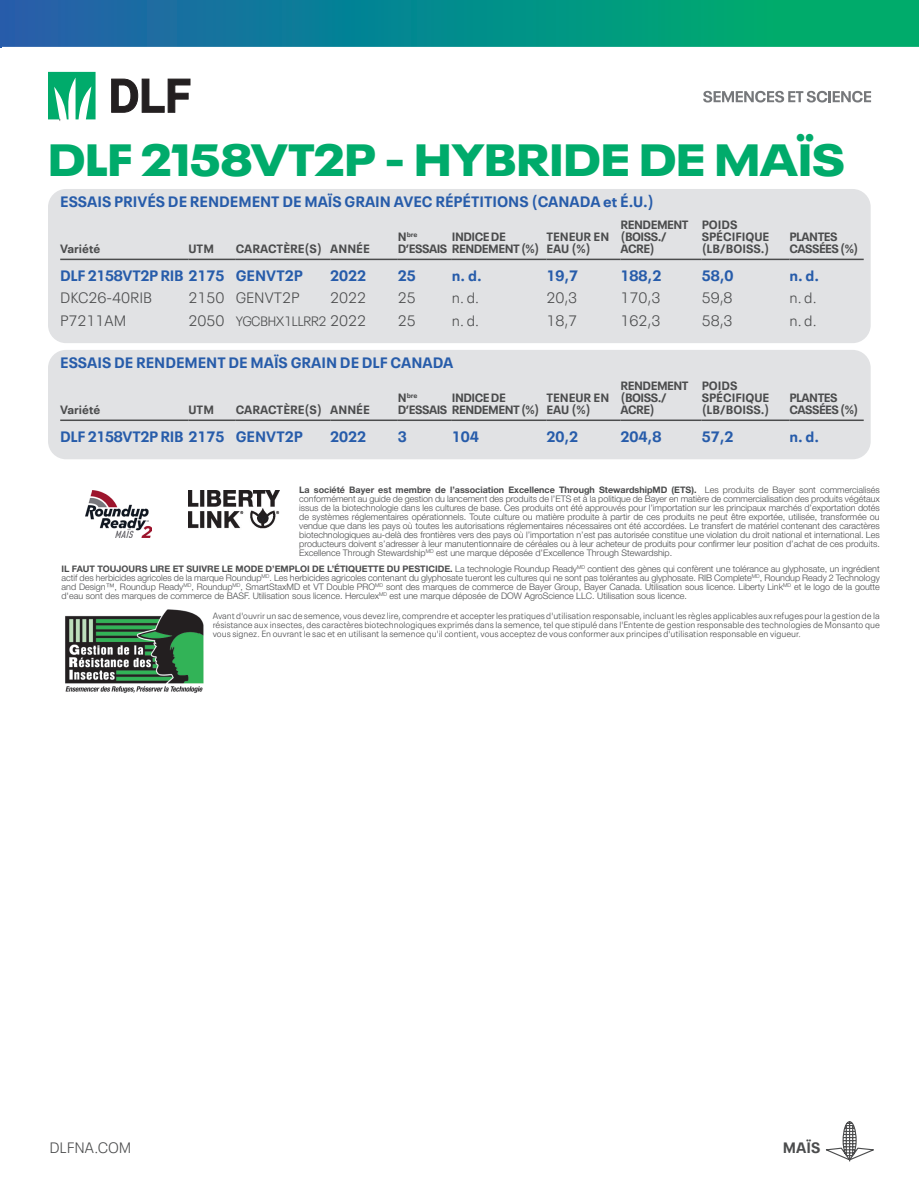
<style>
.page{position:relative;width:919px;height:1189px;background:#fff}
.page>*{position:absolute;margin:0;border:0;box-sizing:border-box;transform-origin:0 0}
.NEUE_PLAK_EXT_BLK_30_26_GRN_CAPS{font:900 expanded 45px "Neue Plak";color:#00ab6b}
.t1{font:700 15px "Neue Plak Text";color:#275caa}
.NEUE_PLAK_TXT_LT_10_14_DRK_GRY{font:300 15px "Neue Plak Text";color:#4b4c4d}
.NEUE_PLAK_TXT_LT_10_14_DRK_GRY-2{font:700 15px "Neue Plak Text";color:#4b4c4d}
.t2{font:300 13.5px "Neue Plak Text";letter-spacing:-.04em;color:#4b4c4d}
.t3{font:700 12px/12px "Neue Plak Text";letter-spacing:-.035em;color:#4b4c4d}
.t4{font:700 12px/12px "Neue Plak Text";color:#4b4c4d}
.NEUE_PLAK_TXT_LT_8_10_DRK_GRY{font:300 9px/9px "Helvetica Neue";color:#4b4c4d;text-align:justify}
.NEUE_PLAK_TXT_LT_8_10_DRK_GRY-2{font:300 9px/9px "Neue Plak Text";color:#4b4c4d;text-align:justify}
.t5{font:700 7.05px "Neue Plak Text";letter-spacing:-.005em;color:#4b4c4d}
.s1{font-size:12px}
.s2{font-size:15px}
.s3{font-weight:700}
</style>
<div class="page">
<svg style="left:826px;top:1121px;width:48px;height:41px"></svg>
<div style="left:2px;top:0;width:917px;height:47px;background:linear-gradient(to right,#1d60ae,#00b666)"></div>
<hr style="left:0;top:0;width:1px;height:48px;background:#275caa">
<div style="left:48px;top:189px;width:822px;height:154px;background:#e1e2e4;border-radius:18px"></div>
<hr style="left:60px;top:259px;width:128px;height:1px;background:#4b4c4d">
<hr style="left:188px;top:259px;width:48px;height:1px;background:#4b4c4d">
<hr style="left:236px;top:259px;width:94px;height:1px;background:#4b4c4d">
<hr style="left:330px;top:259px;width:68px;height:1px;background:#4b4c4d">
<hr style="left:398px;top:259px;width:54px;height:1px;background:#4b4c4d">
<hr style="left:452px;top:259px;width:94px;height:1px;background:#4b4c4d">
<hr style="left:546px;top:259px;width:74px;height:1px;background:#4b4c4d">
<hr style="left:620px;top:259px;width:81px;height:1px;background:#4b4c4d">
<hr style="left:701px;top:259px;width:88px;height:1px;background:#4b4c4d">
<hr style="left:789px;top:259px;width:74px;height:1px;background:#4b4c4d">
<div style="left:48px;top:350px;width:822px;height:109px;background:#e1e2e4;border-radius:18px"></div>
<hr style="left:60px;top:419px;width:128px;height:2px;background:#4b4c4d">
<hr style="left:188px;top:419px;width:48px;height:2px;background:#4b4c4d">
<hr style="left:236px;top:419px;width:94px;height:2px;background:#4b4c4d">
<hr style="left:330px;top:419px;width:68px;height:2px;background:#4b4c4d">
<hr style="left:398px;top:419px;width:54px;height:2px;background:#4b4c4d">
<hr style="left:452px;top:419px;width:94px;height:2px;background:#4b4c4d">
<hr style="left:546px;top:419px;width:74px;height:2px;background:#4b4c4d">
<hr style="left:620px;top:419px;width:81px;height:2px;background:#4b4c4d">
<hr style="left:701px;top:419px;width:88px;height:2px;background:#4b4c4d">
<hr style="left:789px;top:419px;width:74px;height:2px;background:#4b4c4d">
<svg style="left:112px;top:79px;width:78px;height:33px"></svg>
<svg style="left:48px;top:72px;width:48px;height:48px"></svg>
<svg style="left:703px;top:91px;width:168px;height:11px"></svg>
<img style="left:86px;top:490px;width:66px;height:48px">
<img style="left:188px;top:490px;width:91px;height:39px">
<img style="left:65px;top:609px;width:139px;height:84px">
<p class="NEUE_PLAK_EXT_BLK_30_26_GRN_CAPS" style="left:48px;top:123px;width:798px">DLF 2158VT2P - HYBRIDE DE MAÏS</p>
<p class="t1" style="left:60px;top:190px;width:595px">ESSAIS PRIVÉS DE RENDEMENT DE MAÏS GRAIN AVEC RÉ PÉTITIONS (CANADA et É.U.)</p>
<p class="t4" style="left:60px;top:242px;width:42px">Variété</p>
<p class="t3" style="left:188px;top:242px;width:27px">UTM</p>
<p class="t4" style="left:236px;top:242px;width:135px">CARACTÈRE(S) ANNÉE</p>
<p class="t3" style="left:620px;top:218px;width:69px">RENDEMENT (BOISS./<br>ACRE)</p>
<p class="t4" style="left:701px;top:218px;width:69px">POIDS<br>SPÉCIFIQUE (LB/BOISS.)</p>
<p class="t5" style="left:398px;top:229px;width:21px"><span class="s1">N</span>bre</p>
<p class="t3" style="left:398px;top:242px;width:143px">D’ESSAIS RENDEMENT (%)</p>
<p class="t3" style="left:452px;top:230px;width:55px">INDICE DE</p>
<p class="t4" style="left:546px;top:230px;width:64px">TENEUR EN<br>EAU (%)</p>
<p class="t3" style="left:789px;top:230px;width:71px">PLANTES<br>CASSÉES (%)</p>
<p class="t1" style="left:60px;top:263px;width:244px">DLF 2158VT2P RIB 2175 GENVT2P</p>
<p class="t1" style="left:330px;top:263px;width:37px">2022</p>
<p class="t1" style="left:398px;top:263px;width:19px">25</p>
<p class="t1" style="left:452px;top:263px;width:31px">n. d.</p>
<p class="t1" style="left:546px;top:263px;width:33px">19,7</p>
<p class="t1" style="left:620px;top:263px;width:42px">188,2</p>
<p class="t1" style="left:701px;top:263px;width:33px">58,0</p>
<p class="t1" style="left:789px;top:263px;width:31px">n. d.</p>
<p class="NEUE_PLAK_TXT_LT_10_14_DRK_GRY" style="left:60px;top:286px;width:93px">DKC26-40RIB</p>
<p class="NEUE_PLAK_TXT_LT_10_14_DRK_GRY" style="left:188px;top:286px;width:113px">2150 GENVT2P</p>
<p class="NEUE_PLAK_TXT_LT_10_14_DRK_GRY" style="left:330px;top:286px;width:37px">2022</p>
<p class="NEUE_PLAK_TXT_LT_10_14_DRK_GRY" style="left:398px;top:286px;width:19px">25</p>
<p class="NEUE_PLAK_TXT_LT_10_14_DRK_GRY" style="left:452px;top:286px;width:29px">n. d.</p>
<p class="NEUE_PLAK_TXT_LT_10_14_DRK_GRY" style="left:546px;top:286px;width:32px">20,3</p>
<p class="NEUE_PLAK_TXT_LT_10_14_DRK_GRY" style="left:620px;top:286px;width:41px">170,3</p>
<p class="NEUE_PLAK_TXT_LT_10_14_DRK_GRY" style="left:701px;top:286px;width:32px">59,8</p>
<p class="NEUE_PLAK_TXT_LT_10_14_DRK_GRY" style="left:789px;top:286px;width:29px">n. d.</p>
<p class="NEUE_PLAK_TXT_LT_10_14_DRK_GRY" style="left:60px;top:308px;width:68px">P7211AM</p>
<p class="t2" style="left:188px;top:310px;width:179px"><span class="s2">2050</span> YGCBHX1LLRR2 <span class="s2">2022</span></p>
<p class="NEUE_PLAK_TXT_LT_10_14_DRK_GRY" style="left:398px;top:308px;width:19px">25</p>
<p class="NEUE_PLAK_TXT_LT_10_14_DRK_GRY" style="left:452px;top:308px;width:29px">n. d.</p>
<p class="NEUE_PLAK_TXT_LT_10_14_DRK_GRY" style="left:546px;top:308px;width:32px">18,7</p>
<p class="NEUE_PLAK_TXT_LT_10_14_DRK_GRY" style="left:620px;top:308px;width:41px">162,3</p>
<p class="NEUE_PLAK_TXT_LT_10_14_DRK_GRY" style="left:701px;top:308px;width:32px">58,3</p>
<p class="NEUE_PLAK_TXT_LT_10_14_DRK_GRY" style="left:789px;top:308px;width:29px">n. d.</p>
<p class="t1" style="left:60px;top:350px;width:395px">ESSAIS DE RENDEMENT DE MAÏS GRAIN DE DLF CANADA</p>
<p class="t4" style="left:60px;top:403px;width:42px">Variété</p>
<p class="t3" style="left:188px;top:403px;width:27px">UTM</p>
<p class="t4" style="left:236px;top:403px;width:135px">CARACTÈRE(S) ANNÉE</p>
<p class="t3" style="left:620px;top:379px;width:69px">RENDEMENT (BOISS./<br>ACRE)</p>
<p class="t4" style="left:701px;top:379px;width:69px">POIDS<br>SPÉCIFIQUE (LB/BOISS.)</p>
<p class="t5" style="left:398px;top:390px;width:21px"><span class="s1">N</span>bre</p>
<p class="t3" style="left:398px;top:403px;width:143px">D’ESSAIS RENDEMENT (%)</p>
<p class="t3" style="left:452px;top:391px;width:55px">INDICE DE</p>
<p class="t4" style="left:546px;top:391px;width:64px">TENEUR EN<br>EAU (%)</p>
<p class="t3" style="left:789px;top:391px;width:71px">PLANTES<br>CASSÉES (%)</p>
<p class="t1" style="left:60px;top:424px;width:244px">DLF 2158VT2P RIB 2175 GENVT2P</p>
<p class="t1" style="left:330px;top:424px;width:37px">2022</p>
<p class="t1" style="left:398px;top:424px;width:10px">3</p>
<p class="t1" style="left:452px;top:424px;width:28px">104</p>
<p class="t1" style="left:546px;top:424px;width:33px">20,2</p>
<p class="t1" style="left:620px;top:424px;width:42px">204,8</p>
<p class="t1" style="left:701px;top:424px;width:33px">57,2</p>
<p class="t1" style="left:789px;top:424px;width:31px">n. d.</p>
<p class="NEUE_PLAK_TXT_LT_8_10_DRK_GRY" style="left:299px;top:485px;width:582px"><span class="s3">La société Bayer est membre de l’association Excellence Through StewardshipMD (ETS).</span> Les produits de Bayer sont commercialisés conformément au guide de gestion du lancement des produits de l’ETS et à la politique de Bayer en matière de commercialisation des produits végétaux issus de la biotechnologie dans les cultures de base. Ces produits ont été approuvés pour l’importation sur les principaux marchés d’exportation dotés de systèmes réglementaires opérationnels. Toute culture ou matière produite à partir de ces produits ne peut être exportée, utilisée, transformée ou vendue que dans les pays où toutes les autorisations réglementaires nécessaires ont été accordées. Le transfert de matériel contenant des caractères biotechnologiques au-delà des frontières vers des pays où l’importation n’est pas autorisée constitue une violation du droit national et international. Les producteurs doivent s’adresser à leur manutentionnaire de céréales ou à leur acheteur de produits pour confirmer leur position d’achat de ces produits.<br>Excellence Through Stewardship<sup>MD</sup> est une marque déposée d’Excellence Through Stewardship.</p>
<p class="NEUE_PLAK_TXT_LT_8_10_DRK_GRY" style="left:61px;top:564px;width:820px"><span class="s3">IL FAUT TOUJOURS LIRE ET SUIVRE LE MODE D’EMPLOI DE L’ÉTIQUETTE DU PESTICIDE.</span> La technologie Roundup Ready<sup>MD</sup> contient des gènes qui confèrent une tolérance au glyphosate, un ingrédient actif des herbicides agricoles de la marque Roundup<sup>MD</sup>. Les herbicides agricoles contenant du glyphosate tueront les cultures qui ne sont pas tolérantes au glyphosate. RIB Complete<sup>MD</sup>, Roundup Ready 2 Technology and Design™, Roundup Ready<sup>MD</sup>, Roundup<sup>MD</sup>, SmartStaxMD et VT Double PRO<sup>MD</sup> sont des marques de commerce de Bayer Group, Bayer Canada. Utilisation sous licence. Liberty Link<sup>MD</sup> et le logo de la goutte d'eau sont des marques de commerce de BASF. Utilisation sous licence. Herculex<sup>MD</sup> est une marque déposée de DOW AgroScience LLC. Utilisation sous licence.</p>
<p class="NEUE_PLAK_TXT_LT_8_10_DRK_GRY-2" style="left:213px;top:611px;width:668px">Avant d'ouvrir un sac de semence, vous devez lire, comprendre et accepter les pratiques d'utilisation responsable, incluant les règles applicables aux refuges pour la gestion de la résistance aux insectes, des caractères biotechnologiques exprimés dans la semence, tel que stipulé dans l'Entente de gestion responsable des technologies de Monsanto que vous signez. En ouvrant le sac et en utilisant la semence qu'il contient, vous acceptez de vous conformer aux principes d'utilisation responsable en vigueur.</p>
<p class="NEUE_PLAK_TXT_LT_10_14_DRK_GRY" style="left:49px;top:1136px;width:84px">DLFNA.COM</p>
<p class="NEUE_PLAK_TXT_LT_10_14_DRK_GRY-2" style="left:783px;top:1135px;width:39px">MAÏS</p>
</div>
